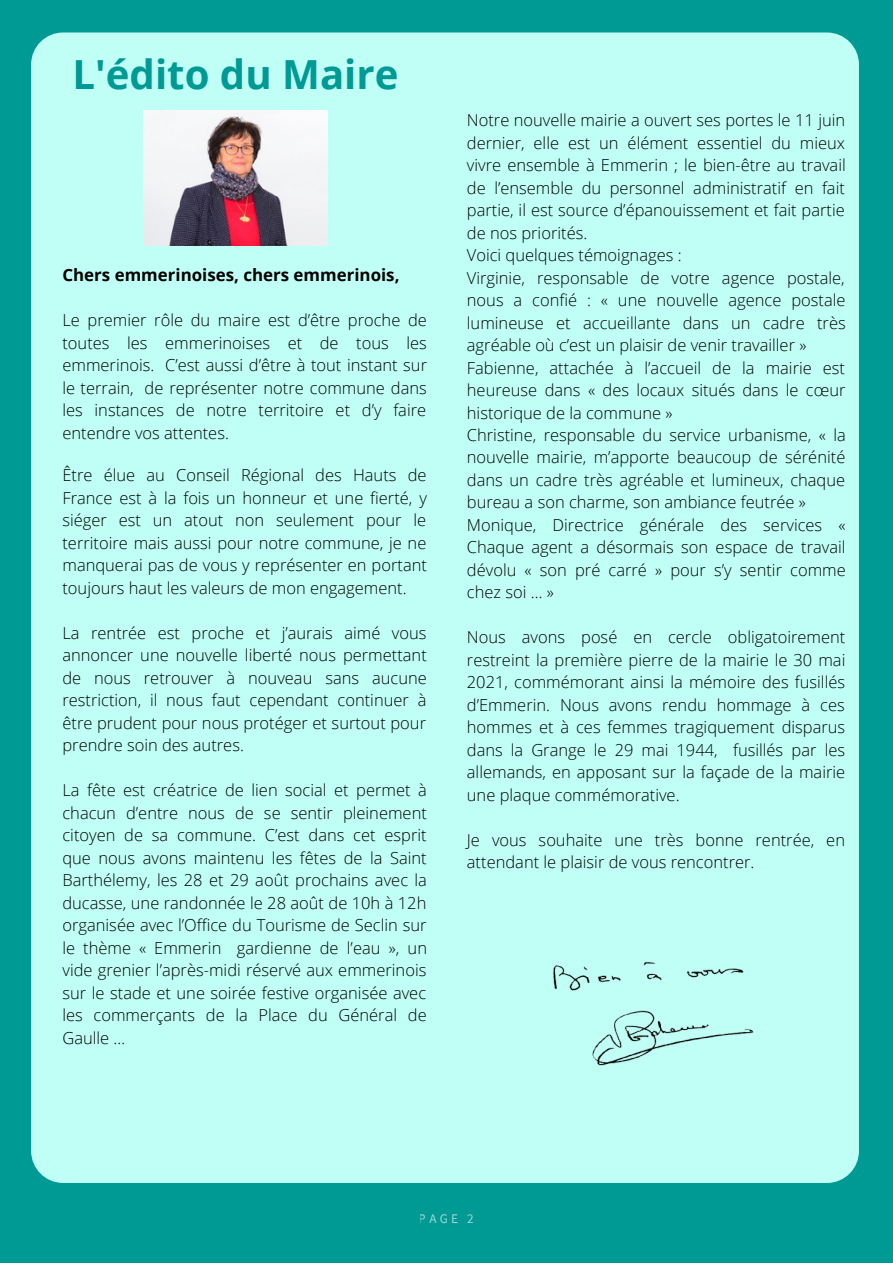
<style>
.page{position:relative;width:893px;height:1264px;background:#fff}
.page>*{position:absolute;margin:0;border:0;box-sizing:border-box;transform-origin:0 0}
.t1{font:700 40.05px "Open Sans";color:#009a94}
.t2{font:700 16.95px "Open Sans";color:#000}
.t3{font:300 16.5px/22.5px "Open Sans";color:#000;text-align:justify}
.t4{font:13.2px "Source Sans Pro";color:#fdfdfd}
</style>
<div class="page">
<div style="left:0;top:0;width:892px;height:1262px;background:#009a94"></div>
<div style="left:31px;top:32px;width:827px;height:1150px;background:#c0fff6;border-radius:32px"></div>
<img style="left:553px;top:961px;width:201px;height:105px">
<img style="left:144px;top:111px;width:183px;height:135px">
<h1 class="t1" style="left:73px;top:47px;width:327px">L'édito du Maire</h1>
<p class="t2" style="left:62px;top:262px;width:338px">Chers emmerinoises, chers emmerinois,</p>
<p class="t3" style="left:62px;top:308px;width:366px">Le premier rôle du maire est d’être proche de toutes les emmerinoises et de tous les emmerinois. C’est aussi d’être à tout instant sur le terrain, de représenter notre commune dans les instances de notre territoire et d’y faire entendre vos attentes.</p>
<p class="t3" style="left:62px;top:464px;width:366px">Être élue au Conseil Régional des Hauts de France est à la fois un honneur et une fierté, y siéger est un atout non seulement pour le territoire mais aussi pour notre commune, je ne manquerai pas de vous y représenter en portant toujours haut les valeurs de mon engagement.</p>
<p class="t3" style="left:62px;top:621px;width:366px">La rentrée est proche et j’aurais aimé vous annoncer une nouvelle liberté nous permettant de nous retrouver à nouveau sans aucune restriction, il nous faut cependant continuer à être prudent pour nous protéger et surtout pour prendre soin des autres.</p>
<p class="t3" style="left:62px;top:778px;width:366px">La fête est créatrice de lien social et permet à chacun d’entre nous de se sentir pleinement citoyen de sa commune. C’est dans cet esprit que nous avons maintenu les fêtes de la Saint Barthélemy, les 28 et 29 août prochains avec la ducasse, une randonnée le 28 août de 10h à 12h organisée avec l’Office du Tourisme de Seclin sur le thème « Emmerin gardienne de l’eau », un vide grenier l’après-midi réservé aux emmerinois sur le stade et une soirée festive organisée avec les commerçants de la Place du Général de Gaulle …</p>
<p class="t3" style="left:467px;top:108px;width:380px;text-align:left">Notre nouvelle mairie a ouvert ses portes le 11 juin dernier, elle est un élément essentiel du mieux vivre ensemble à Emmerin ; le bien-être au travail de l’ensemble du personnel administratif en fait partie, il est source d’épanouissement et fait partie de nos priorités.<br>Voici quelques témoignages :<br>Virginie, responsable de votre agence postale, nous a confié : « une nouvelle agence postale lumineuse et accueillante dans un cadre très agréable où c’est un plaisir de venir travailler » Fabienne, attachée à l’accueil de la mairie est heureuse dans « des locaux situés dans le cœur historique de la commune »<br>Christine, responsable du service urbanisme, « la nouvelle mairie, m’apporte beaucoup de sérénité dans un cadre très agréable et lumineux, chaque bureau a son charme, son ambiance feutrée » Monique, Directrice générale des services « Chaque agent a désormais son espace de travail dévolu « son pré carré » pour s’y sentir comme chez soi … »</p>
<p class="t3" style="left:467px;top:625px;width:380px">Nous avons posé en cercle obligatoirement restreint la première pierre de la mairie le 30 mai 2021, commémorant ainsi la mémoire des fusillés d’Emmerin. Nous avons rendu hommage à ces hommes et à ces femmes tragiquement disparus dans la Grange le 29 mai 1944, fusillés par les allemands, en apposant sur la façade de la mairie une plaque commémorative.</p>
<p class="t3" style="left:467px;top:828px;width:379px">Je vous souhaite une très bonne rentrée, en attendant le plaisir de vous rencontrer.</p>
<p class="t4" style="left:419px;top:1210px;width:56px">PAGE 2</p>
</div>
